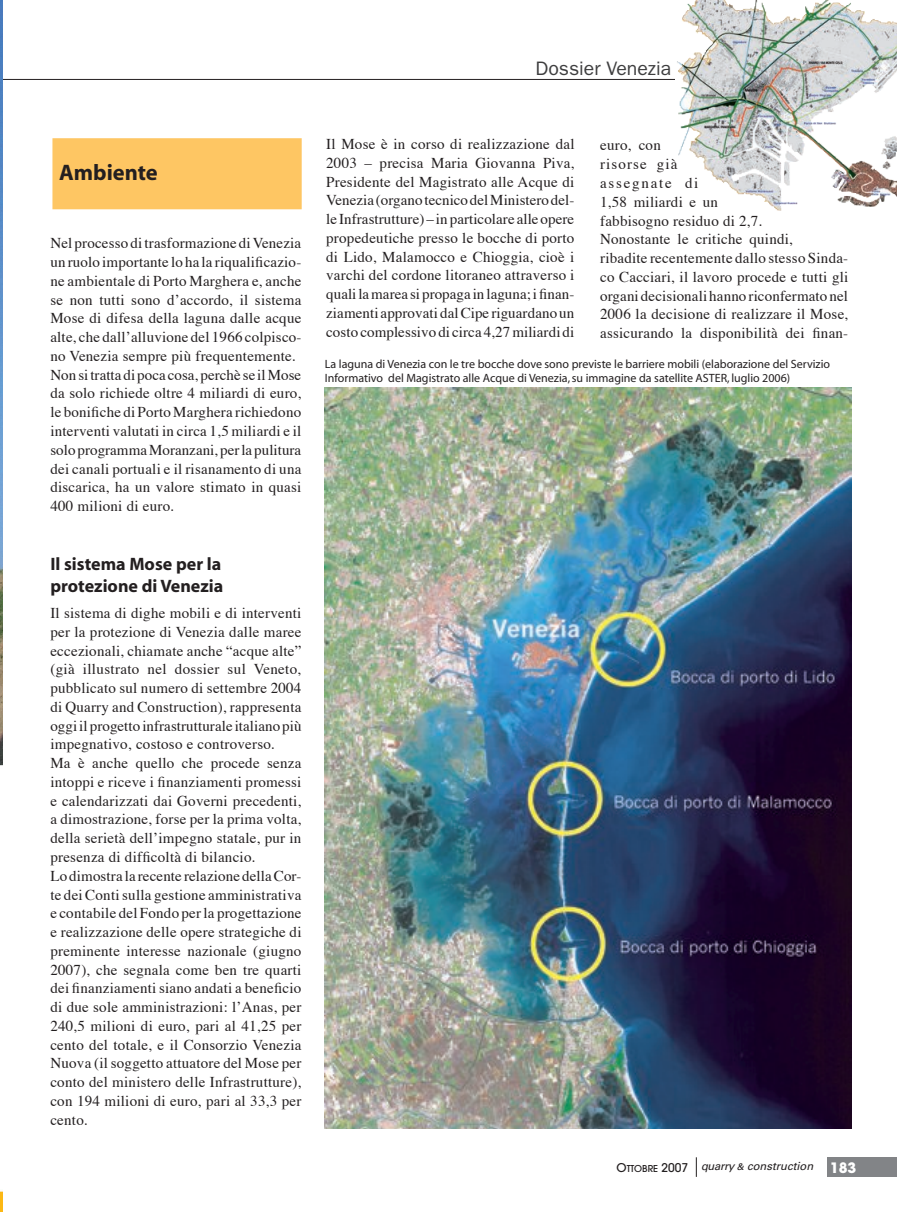
<style>
.page{position:relative;width:897px;height:1212px;background:#fff}
.page>*{position:absolute;margin:0;border:0;box-sizing:border-box;transform-origin:0 0}
.t1{font:700 22.5px "Myriad";color:#231f20}
.t2{font:19.5px "Franklin Gothic";color:#3e3e3f}
.t3{font:700 18px/21.6px "Myriad";color:#231f20}
.t4{font:15px/18.8px "Times";letter-spacing:.015em;color:#231f20}
.t5{font:12px/14.4px "Myriad";color:#231f20}
.t6{font:italic 11.25px "Univers";color:#231f20}
.t7{font:500 9.45px "Avant Garde";color:#231f20}
.s1{font-size:12px}
.s2{font-size:9px}
.s3{font-family:"Avant Garde";font-weight:700;font-style:normal;font-size:14.25px;color:#fff}
</style>
<div class="page">
<div style="left:827px;top:1157px;width:69px;height:19px;background:#828487"></div>
<svg style="left:695px;top:1157px;width:1px;height:19px"></svg>
<hr style="left:2px;top:79px;width:712px;height:1px;background:#231f20">
<div style="left:674px;top:70px;width:14px;height:14px;background:#fff"></div>
<img style="left:677px;top:0;width:203px;height:163px">
<img style="left:325px;top:387px;width:526px;height:741px">
<img style="left:0;top:3px;width:3px;height:1208px">
<div style="left:53px;top:139px;width:248px;height:69px;background:#fec663"></div>
<div style="left:52px;top:138px;width:250px;height:71px;border:2px solid #fec663"></div>
<h2 class="t2" style="left:535px;top:57px;width:137px">Dossier Venezia</h2>
<h1 class="t1" style="left:59px;top:161px;width:100px">Ambiente</h1>
<p class="t4" style="left:50px;top:235px;width:252px">Nel processo di trasformazione diVenezia un ruolo importante lo ha la riqualificazio&shy;ne ambientale di Porto Marghera e, anche se non tutti sono d’accordo, il sistema Mose di difesa della laguna dalle acque alte, che dall’alluvione del 1966 colpisco&shy;no Venezia sempre più frequentemente.<br>Non sitratta di poca cosa, perchè se ilMose da solo richiede oltre 4 miliardi di euro, le bonifiche di Porto Marghera richiedono interventi valutati in circa 1,5 miliardi e il solo programmaMoranzani, perla pulitura dei canali portuali e il risanamento di una discarica, ha un valore stimato in quasi 400 milioni di euro.</p>
<p class="t3" style="left:50px;top:554px;width:174px">Il sistema Mose per la protezione di Venezia</p>
<p class="t4" style="left:50px;top:604px;width:253px">Il sistema di dighe mobili e di interventi per la protezione di Venezia dalle maree eccezionali, chiamate anche “acque alte” (già illustrato nel dossier sul Veneto, pubblicato sul numero di settembre 2004 di Quarry and Construction), rappresenta oggiil progetto infrastrutturale italiano più impegnativo, costoso e controverso.<br>Ma è anche quello che procede senza intoppi e riceve i finanziamenti promessi e calendarizzati dai Governi precedenti, a dimostrazione, forse per la prima volta, della serietà dell’impegno statale, pur in presenza di difficoltà di bilancio.<br>Lo dimostra la recente relazione dellaCor&shy;te dei Contisulla gestione amministrativa e contabile del Fondo perla progettazione e realizzazione delle opere strategiche di preminente interesse nazionale (giugno 2007), che segnala come ben tre quarti dei finanziamenti siano andati a beneficio di due sole amministrazioni: l’Anas, per 240,5 milioni di euro, pari al 41,25 per cento del totale, e il Consorzio Venezia Nuova (il soggetto attuatore del Mose per conto del ministero delle Infrastrutture), con 194 milioni di euro, pari al 33,3 per cento.</p>
<p class="t4" style="left:326px;top:136px;width:250px;text-align:justify">Il Mose è in corso di realizzazione dal 2003 – precisa Maria Giovanna Piva, Presidente del Magistrato alle Acque di Venezia (organo tecnico delMinistero del&shy;le Infrastrutture) – in particolare alle opere propedeutiche presso le bocche di porto di Lido, Malamocco e Chioggia, cioè i varchi del cordone litoraneo attraverso i qualilamarea si propaga in laguna;ifinan&shy;ziamenti approvati dalCipe riguardano un costo complessivo di circa 4,27miliardi di</p>
<p class="t4" style="left:600px;top:137px;width:250px">euro, con<br>risorse già<br>assegnate di<br>1,58 miliardi e un<br>fabbisogno residuo di 2,7.<br>Nonostante le critiche quindi,<br>ribadite recentemente dallo stesso Sinda&shy;co Cacciari, il lavoro procede e tutti gli organi decisionali hanno riconfermato nel<br>2006 la decisione di realizzare il Mose, assicurando la disponibilità dei finan-</p>
<p class="t5" style="left:325px;top:357px;width:506px">La laguna di Venezia con le tre bocche dove sono previste le barriere mobili (elaborazione del Servizio<br>Informativo del Magistrato alle Acque di Venezia, su immagine da satellite ASTER, luglio 2006)</p>
<p class="t7" style="left:616px;top:1162px;width:73px"><span class="s1">O</span>TTOBRE <span class="s1">2007</span></p>
<p class="t6" style="left:701px;top:1159px;width:157px">quarry <span class="s2">&amp;</span> construction <span class="s3">183</span></p>
</div>
